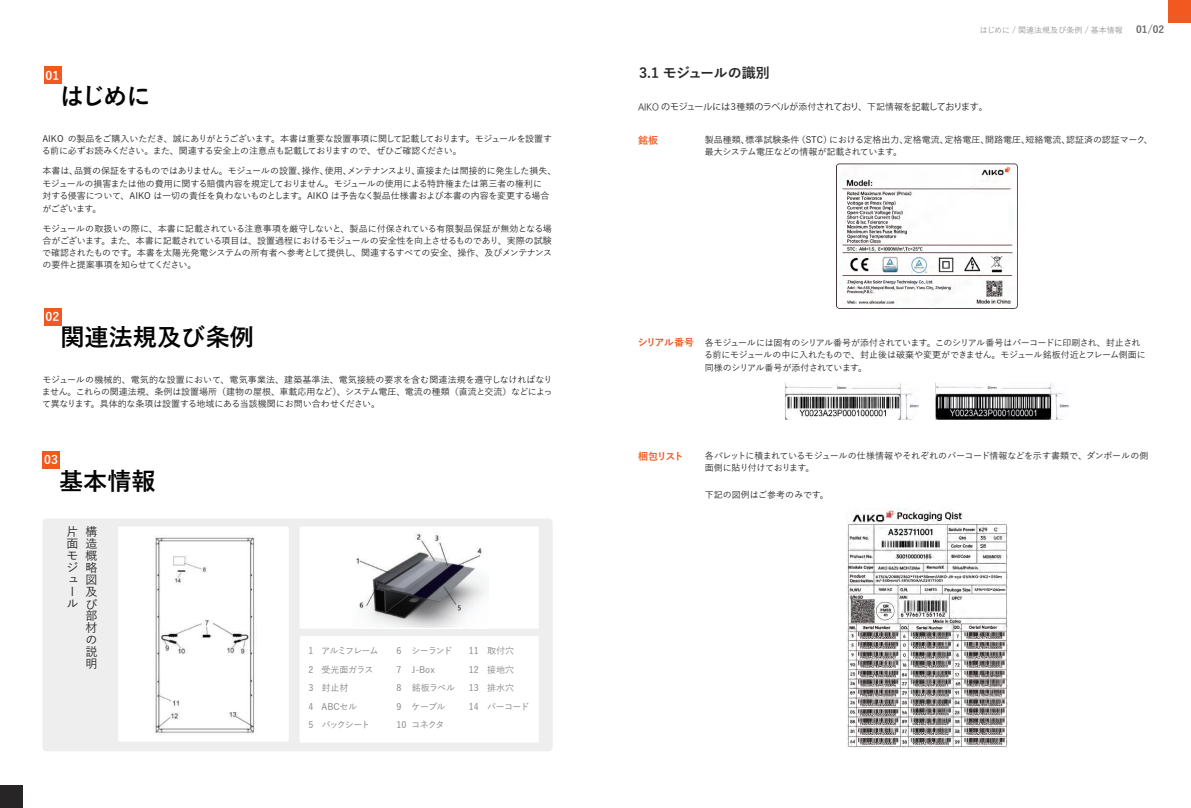
<style>
.page{position:relative;width:1191px;height:808px;background:#fff}
.page>*{position:absolute;margin:0;border:0;box-sizing:border-box;transform-origin:0 0}
.t1{font:700 24.2px "Yu Gothic";color:#030303}
.t2{font:700 14px "Yu Gothic";letter-spacing:-.045em;color:#282526}
.t3{font:500 12px/12px "Yu Gothic";color:#231f20}
.t4{font:700 12px "Yu Gothic";color:#fff}
.t5{font:700 10px "Yu Gothic";letter-spacing:-.095em;color:#f15921}
.t6{font:700 10px "Yu Gothic";color:#636366}
.t7{font:500 9px/12px "Yu Gothic";letter-spacing:-.03em;color:#282526}
.t8{font:500 9px/12px "Yu Gothic";color:#282526}
.t9{font:500 9px/18.6px "Yu Gothic";letter-spacing:-.075em;color:#808285}
.t10{font:9px "Koz Go Pr 6 N";letter-spacing:-.045em;color:#282526}
.t11{font:500 9px/18.6px "Yu Gothic";letter-spacing:-.055em;color:#808285;text-align:justify}
.t12{font:500 9px "Yu Gothic";letter-spacing:-.005em;color:#282526}
.t13{font:500 9px/18.6px "Yu Gothic";color:#808285}
.t14{font:500 8px "Yu Gothic";color:#939598}
.s1{font-family:"OPPO Sans R"}
.s2{font-family:"Yu Gothic";font-weight:500}
</style>
<div class="page">
<div style="left:1168px;top:0;width:23px;height:23px;background:#f15921"></div>
<div style="left:0;top:785px;width:23px;height:23px;background:#282526"></div>
<hr style="left:595px;top:0;width:1px;height:808px;background:#231f20">
<hr style="left:553px;top:77px;width:1px;height:674px;background:#231f20">
<hr style="left:638px;top:77px;width:1px;height:674px;background:#231f20">
<img style="left:836px;top:164px;width:181px;height:144px">
<img style="left:935px;top:383px;width:133px;height:37px">
<img style="left:785px;top:383px;width:134px;height:37px">
<div style="left:42px;top:518px;width:511px;height:233px;background:#eeeeef;border-radius:4px"></div>
<div style="left:118px;top:526px;width:171px;height:215px;background:#fff"></div>
<div style="left:300px;top:526px;width:239px;height:103px;background:#fff;border-radius:2px"></div>
<div style="left:300px;top:636px;width:239px;height:107px;background:#fff;border-radius:2px"></div>
<img style="left:155px;top:537px;width:100px;height:198px">
<img style="left:356px;top:532px;width:130px;height:96px">
<div style="left:44px;top:66px;width:18px;height:18px;background:#f15921"></div>
<div style="left:42px;top:451px;width:18px;height:18px;background:#f15921"></div>
<div style="left:44px;top:308px;width:18px;height:18px;background:#f15921"></div>
<img style="left:847px;top:508px;width:160px;height:240px">
<h3 class="t4" style="left:46px;top:68px;width:15px">01</h3>
<h1 class="t1" style="left:60px;top:82px;width:92px">はじめに</h1>
<p class="t7" style="left:42px;top:131px;width:512px">AIKO の製品をご購入いただき、誠にありがとうございます。本書は重要な設置事項に関して記載しております。モジュールを設置する前に必ずお読みください。また、関連する安全上の注意点も記載しておりますので、ぜひご確認ください。</p>
<p class="t7" style="left:42px;top:164px;width:515px;line-height:12.5px">本書は、品質の保証をするものではありません。モジュールの設置、操作、使用、メンテナンスより、直接または間接的に発生した損失、モジュールの損害または他の費用に関する賠償内容を規定しておりません。モジュールの使用による特許権または第三者の権利に<br>対する侵害について、AIKO は一切の責任を負わないものとします。AIKO は予告なく製品仕様書および本書の内容を変更する場合がございます。</p>
<p class="t7" style="left:42px;top:222px;width:511px;text-align:justify">モジュールの取扱いの際に、本書に記載されている注意事項を厳守しないと、製品に付保されている有限製品保証が無効となる場合がございます。また、本書に記載されている項目は、設置過程におけるモジュールの安全性を向上させるものであり、実際の試験で確認されたものです。本書を太陽光発電システムの所有者へ参考として提供し、関連するすべての安全、操作、及びメンテナンスの要件と提案事項を知らせてください。</p>
<h3 class="t4" style="left:46px;top:310px;width:15px">02</h3>
<h1 class="t1" style="left:60px;top:324px;width:195px">関連法規及び条例</h1>
<p class="t7" style="left:42px;top:373px;width:512px;text-align:justify">モジュールの機械的、電気的な設置において、電気事業法、建築基準法、電気接続の要求を含む関連法規を遵守しなければなりません。これらの関連法規、条例は設置場所（建物の屋根、車載応用など）、システム電圧、電流の種類（直流と交流）などによって異なります。具体的な条項は設置する地域にある当該機関にお問い合わせください。</p>
<h3 class="t4" style="left:44px;top:453px;width:15px">03</h3>
<h1 class="t1" style="left:59px;top:467px;width:98px">基本情報</h1>
<h3 class="t3" style="left:67px;top:524px;width:13px">片面モジュール</h3>
<h3 class="t3" style="left:85px;top:524px;width:13px;text-align:justify">構造概略図及び部材の説明</h3>
<p class="t9" style="left:411px;top:640px;width:45px">シーランド<br>J-Box<br>銘板ラベルケーブルコネクタ</p>
<p class="t13" style="left:487px;top:640px;width:44px">取付穴<br>接地穴<br>排水穴<br>バーコード</p>
<p class="t11" style="left:308px;top:640px;width:6px">1<br>2<br>3<br>4<br>5</p>
<p class="t9" style="left:321px;top:640px;width:59px">アルミフレーム受光面ガラス封止材<br>ABCセル<br>バックシート</p>
<p class="t11" style="left:396px;top:640px;width:11px;text-align:left">6<br>7<br>8<br>9<br>10</p>
<p class="t11" style="left:469px;top:640px;width:11px">11<br>12<br>13<br>14</p>
<p class="t14" style="left:979px;top:23px;width:145px">はじめに / 関連法規及び条例 / 基本情報</p>
<p class="t6" style="left:1136px;top:24px;width:29px">01/02</p>
<h2 class="t2" style="left:639px;top:65px;width:132px">3.1 モジュールの識別</h2>
<p class="t10" style="left:638px;top:101px;width:351px"><span class="s1">AIKO</span> のモジュールには<span class="s2">３種類</span>のラベルが<span class="s2">添付</span>されており<span class="s2">、下記情報</span>を<span class="s1">記載</span>しております<span class="s2">。</span></p>
<p class="t8" style="left:705px;top:132px;width:449px">製品種類、標準試験条件（STC）における定格出力、定格電流、定格電圧、開路電圧、短絡電流、認証済の認証マーク、最大システム電圧などの情報が記載されています。</p>
<p class="t5" style="left:638px;top:134px;width:21px">銘板</p>
<p class="t5" style="left:637px;top:336px;width:58px">シリアル番号</p>
<p class="t7" style="left:704px;top:335px;width:443px;line-height:12.5px">各モジュールには固有のシリアル番号が添付されています。このシリアル番号はバーコードに印刷され、封止される前にモジュールの中に入れたもので、封止後は破棄や変更ができません。モジュール銘板付近とフレーム側面に同様のシリアル番号が添付されています。</p>
<p class="t5" style="left:638px;top:450px;width:47px">梱包リスト</p>
<p class="t7" style="left:705px;top:449px;width:445px">各パレットに積まれているモジュールの仕様情報やそれぞれのバーコード情報などを示す書類で、ダンボールの側面側に貼り付けております。</p>
<p class="t12" style="left:705px;top:486px;width:125px">下記の図例はご参考のみです。</p>
</div>
